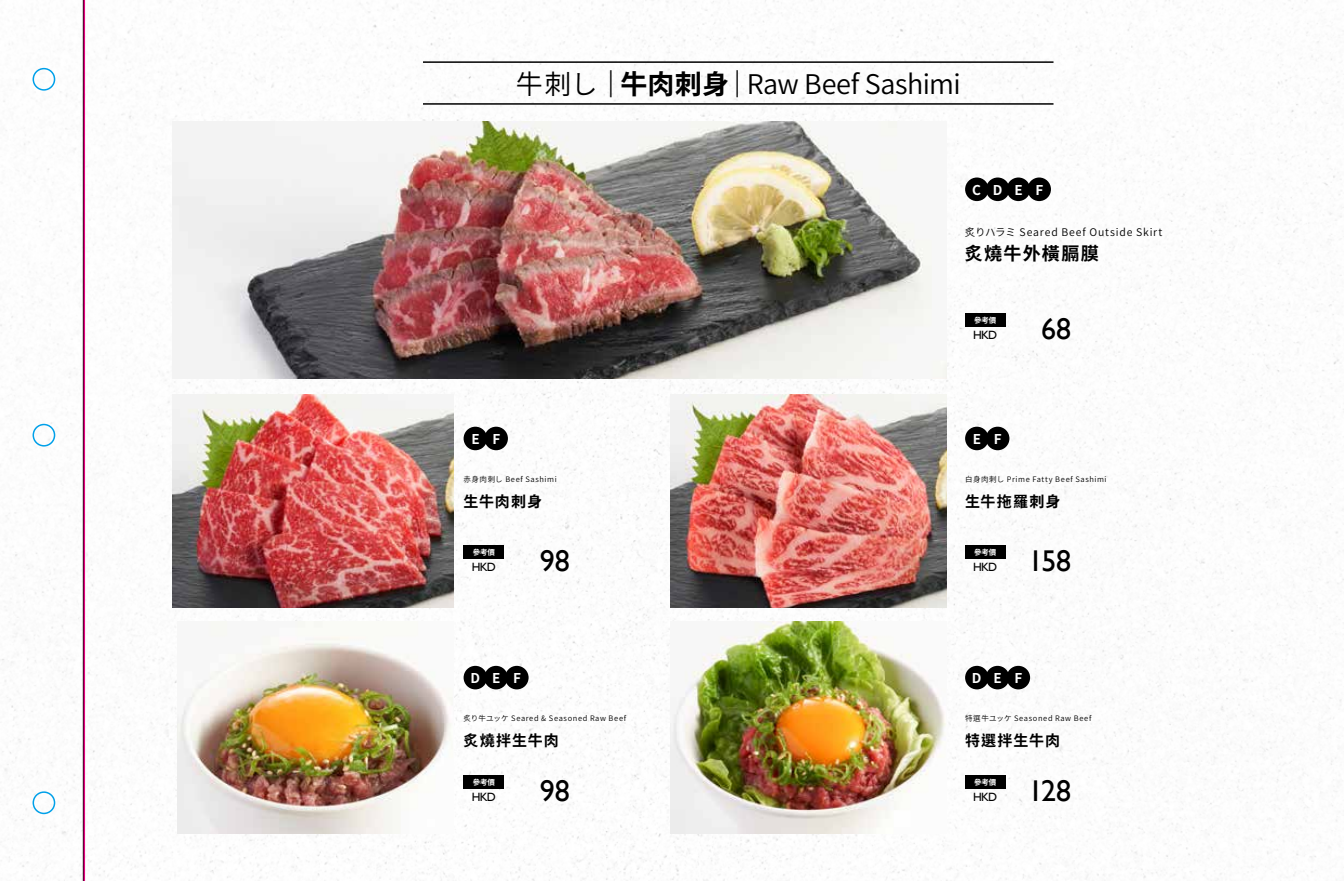
<style>
.page{position:relative;width:1344px;height:881px;background:#fff}
.page>*{position:absolute;margin:0;border:0;box-sizing:border-box;transform-origin:0 0}
.t1{font:30px "Gill Sans";color:#000}
.t2{font:600 27px "Noto Sans CJ Kjp";letter-spacing:-.02em;color:#000}
.t3{font:700 18px "Noto Sans CJ Kjp";letter-spacing:.075em;color:#000}
.t4{font:700 15px "Noto Sans CJ Kjp";letter-spacing:.075em;color:#000}
.t5{font:700 13.5px "Noto Sans CJ Kjp";letter-spacing:.885em;color:#fdfdfd}
.t6{font:12px "Gill Sans";letter-spacing:-.075em;color:#000}
.t7{font:600 10.5px "Noto Sans CJ Kjp";letter-spacing:.075em;color:#000}
.t8{font:600 7.5px "Noto Sans CJ Kjp";letter-spacing:.08em;color:#000}
.t9{font:700 7.5px "Noto Sans CJK";letter-spacing:-.03em;color:#fff}
.s1{font-weight:900}
.s2{font-weight:700}
</style>
<div class="page">
<img style="left:85px;top:0;width:1259px;height:880px">
<img style="left:173px;top:394px;width:280px;height:213px">
<img style="left:173px;top:121px;width:774px;height:257px">
<img style="left:670px;top:394px;width:277px;height:213px">
<img style="left:177px;top:621px;width:276px;height:212px">
<img style="left:670px;top:621px;width:277px;height:212px">
<hr style="left:423px;top:103px;width:630px;height:2px;background:#000">
<hr style="left:423px;top:61px;width:630px;height:2px;background:#000">
<div style="left:986px;top:177px;width:23px;height:24px;background:#000;border-radius:50%"></div>
<div style="left:965px;top:177px;width:23px;height:24px;background:#000;border-radius:50%"></div>
<div style="left:1006px;top:177px;width:24px;height:24px;background:#000;border-radius:50%"></div>
<div style="left:1027px;top:177px;width:24px;height:24px;background:#000;border-radius:50%"></div>
<div style="left:965px;top:665px;width:23px;height:24px;background:#000;border-radius:50%"></div>
<div style="left:985px;top:665px;width:24px;height:24px;background:#000;border-radius:50%"></div>
<div style="left:1006px;top:665px;width:24px;height:24px;background:#000;border-radius:50%"></div>
<div style="left:463px;top:665px;width:24px;height:24px;background:#000;border-radius:50%"></div>
<div style="left:484px;top:665px;width:24px;height:24px;background:#000;border-radius:50%"></div>
<div style="left:505px;top:665px;width:23px;height:24px;background:#000;border-radius:50%"></div>
<div style="left:965px;top:426px;width:23px;height:24px;background:#000;border-radius:50%"></div>
<div style="left:986px;top:426px;width:23px;height:24px;background:#000;border-radius:50%"></div>
<div style="left:463px;top:426px;width:24px;height:24px;background:#000;border-radius:50%"></div>
<div style="left:484px;top:426px;width:24px;height:24px;background:#000;border-radius:50%"></div>
<svg style="left:0;top:0;width:84px;height:880px"></svg>
<div style="left:33px;top:68px;width:22px;height:23px;border:2px solid #00a0e9;border-radius:50%"></div>
<div style="left:33px;top:423px;width:22px;height:23px;border:2px solid #00a0e9;border-radius:50%"></div>
<div style="left:33px;top:791px;width:22px;height:22px;border:2px solid #00a0e9;border-radius:50%"></div>
<hr style="left:84px;top:0;width:1px;height:880px;background:#e4007f">
<div style="left:965px;top:313px;width:40px;height:14px;background:#000"></div>
<div style="left:965px;top:545px;width:40px;height:13px;background:#000"></div>
<div style="left:463px;top:545px;width:41px;height:13px;background:#000"></div>
<div style="left:463px;top:775px;width:41px;height:13px;background:#000"></div>
<div style="left:965px;top:775px;width:40px;height:13px;background:#000"></div>
<h2 class="t2" style="left:516px;top:69px;width:446px">牛刺し<span class="s1">｜</span><span class="s2">牛肉刺身</span><span class="s1">｜</span>Raw Beef Sashimi</h2>
<h3 class="t5" style="left:972px;top:182px;width:72px">CDEF</h3>
<h3 class="t7" style="left:965px;top:226px;width:199px">炙りハラミ Seared Beef Outside Skirt</h3>
<h3 class="t3" style="left:965px;top:243px;width:135px">炙燒牛外橫膈膜</h3>
<p class="t9" style="left:974px;top:316px;width:24px">參考價</p>
<h1 class="t1" style="left:1041px;top:311px;width:32px">68</h1>
<h3 class="t6" style="left:973px;top:328px;width:25px">HKD</h3>
<h3 class="t5" style="left:471px;top:431px;width:30px">E F</h3>
<h3 class="t5" style="left:973px;top:431px;width:30px">E F</h3>
<p class="t8" style="left:463px;top:475px;width:95px">赤身肉刺し Beef Sashimi</p>
<p class="t8" style="left:965px;top:475px;width:143px">白身肉刺し Prime Fatty Beef Sashimi</p>
<h3 class="t4" style="left:463px;top:493px;width:80px">生牛肉刺身</h3>
<h3 class="t4" style="left:965px;top:493px;width:97px">生牛拖羅刺身</h3>
<p class="t9" style="left:473px;top:548px;width:24px">參考價</p>
<h1 class="t1" style="left:540px;top:543px;width:32px">98</h1>
<h3 class="t6" style="left:472px;top:559px;width:25px">HKD</h3>
<p class="t9" style="left:974px;top:548px;width:24px">參考價</p>
<h3 class="t6" style="left:973px;top:559px;width:25px">HKD</h3>
<h1 class="t1" style="left:1028px;top:543px;width:45px">158</h1>
<h3 class="t5" style="left:470px;top:670px;width:52px">DEF</h3>
<h3 class="t5" style="left:972px;top:670px;width:52px">DEF</h3>
<p class="t8" style="left:463px;top:714px;width:164px">炙り牛ユッケ Seared &amp; Seasoned Raw Beef</p>
<p class="t8" style="left:965px;top:714px;width:128px">特選牛ユッケ Seasoned Raw Beef</p>
<h3 class="t4" style="left:463px;top:732px;width:97px">炙燒拌生牛肉</h3>
<h3 class="t4" style="left:965px;top:732px;width:96px">特選拌生牛肉</h3>
<p class="t9" style="left:473px;top:778px;width:24px">參考價</p>
<h1 class="t1" style="left:540px;top:773px;width:32px">98</h1>
<h3 class="t6" style="left:472px;top:789px;width:25px">HKD</h3>
<p class="t9" style="left:974px;top:778px;width:24px">參考價</p>
<h1 class="t1" style="left:1028px;top:773px;width:45px">128</h1>
<h3 class="t6" style="left:973px;top:789px;width:25px">HKD</h3>
</div>
